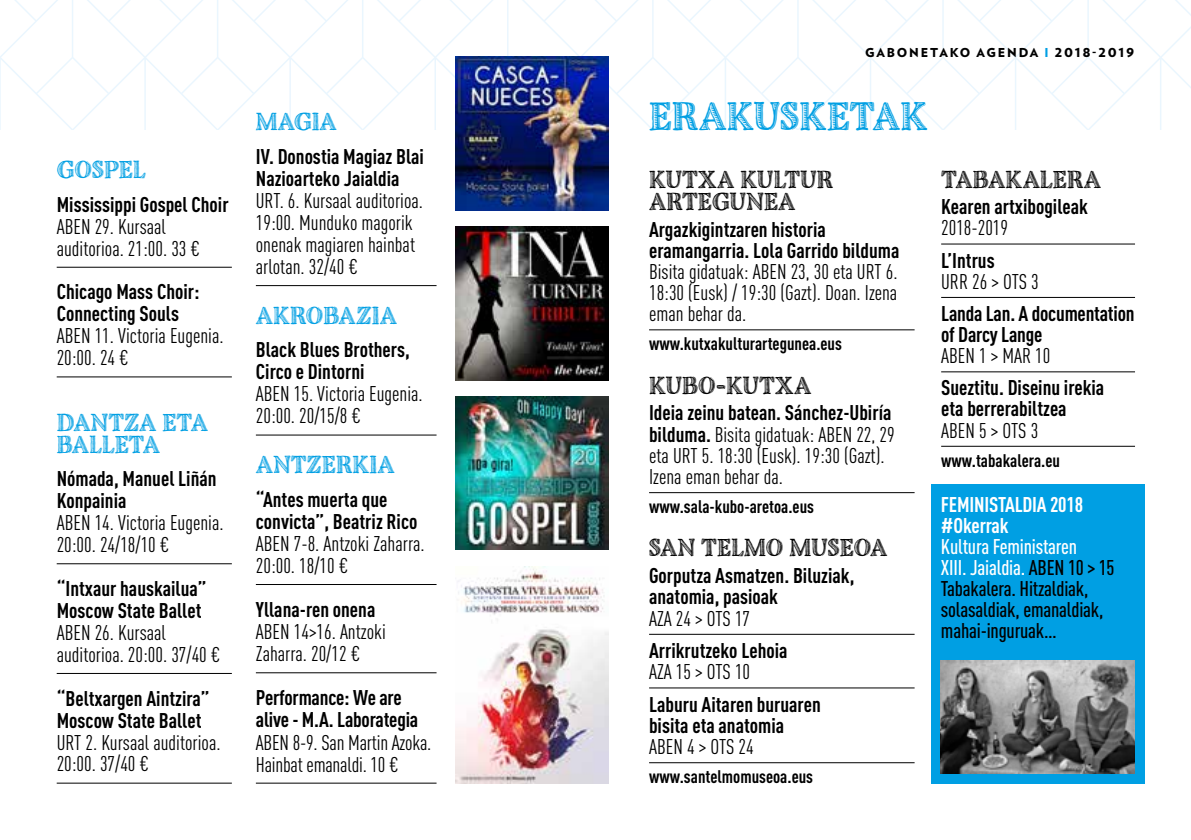
<style>
.page{position:relative;width:1191px;height:840px;background:#fff}
.page>*{position:absolute;margin:0;border:0;box-sizing:border-box;transform-origin:0 0}
.t1{font:42px "Charcuterie Etched";letter-spacing:.005em;color:#009fe3}
.t2{font:26px/22.2px "Charcuterie Etched";letter-spacing:.005em;color:#000}
.t3{font:26px/22px "Charcuterie Etched";letter-spacing:.005em;color:#009fe3}
.t4{font:21px/22px "DIN Cond";color:#000}
.t5{font:700 21px/22px "DIN Cond";color:#000}
.t6{font:500 21px/21px "DIN Cond";letter-spacing:-.01em;color:#000}
.t7{font:700 21px/21px "DIN Cond";letter-spacing:-.01em;color:#fff}
.t8{font:700 18px "DIN Cond";color:#000}
.t9{font:900 12.2px "Verlag";letter-spacing:.15em;color:#000}
.s1{color:#009fe3}
.s2{font-weight:700}
.s3{color:#fff}
</style>
<div class="page">
<svg style="left:0;top:0;width:1191px;height:130px"></svg>
<hr style="left:256px;top:285px;width:180px;height:1px;background:#000">
<hr style="left:256px;top:434px;width:180px;height:1px;background:#000">
<hr style="left:256px;top:584px;width:180px;height:1px;background:#000">
<hr style="left:256px;top:672px;width:180px;height:1px;background:#000">
<hr style="left:256px;top:782px;width:180px;height:1px;background:#000">
<div style="left:930px;top:484px;width:214px;height:298px;background:#009fe3"></div>
<img style="left:941px;top:660px;width:193px;height:113px">
<hr style="left:649px;top:329px;width:265px;height:1px;background:#000">
<hr style="left:649px;top:492px;width:265px;height:1px;background:#000">
<hr style="left:649px;top:633px;width:265px;height:1px;background:#000">
<hr style="left:649px;top:687px;width:265px;height:1px;background:#000">
<hr style="left:649px;top:762px;width:265px;height:1px;background:#000">
<hr style="left:941px;top:243px;width:194px;height:1px;background:#000">
<hr style="left:941px;top:297px;width:194px;height:1px;background:#000">
<hr style="left:941px;top:371px;width:194px;height:1px;background:#000">
<hr style="left:941px;top:445px;width:194px;height:1px;background:#000">
<hr style="left:57px;top:267px;width:175px;height:1px;background:#000">
<hr style="left:57px;top:376px;width:175px;height:1px;background:#000">
<hr style="left:57px;top:563px;width:175px;height:1px;background:#000">
<hr style="left:57px;top:672px;width:175px;height:1px;background:#000">
<hr style="left:57px;top:782px;width:175px;height:1px;background:#000">
<img style="left:455px;top:566px;width:153px;height:216px">
<img style="left:455px;top:57px;width:153px;height:153px">
<img style="left:455px;top:396px;width:153px;height:153px">
<img style="left:455px;top:226px;width:153px;height:154px">
<p class="t3" style="left:57px;top:159px;width:91px">GOSPEL</p>
<p class="t5" style="left:57px;top:192px;width:173px">Mississippi Gospel Choir</p>
<p class="t4" style="left:57px;top:215px;width:145px">ABEN 29. Kursaal auditorioa. 21:00. 33 €</p>
<p class="t5" style="left:57px;top:280px;width:144px">Chicago Mass Choir:<br>Connecting Souls</p>
<p class="t4" style="left:57px;top:324px;width:168px">ABEN 11. Victoria Eugenia.<br>20:00. 24 €</p>
<p class="t3" style="left:57px;top:411px;width:153px">DANTZA ETA<br>BALLETA</p>
<p class="t5" style="left:57px;top:467px;width:161px">Nómada, Manuel Liñán<br>Konpainia</p>
<p class="t4" style="left:57px;top:511px;width:168px">ABEN 14. Victoria Eugenia.<br>20:00. 24/18/10 €</p>
<p class="t5" style="left:57px;top:576px;width:151px">“Intxaur hauskailua”<br>Moscow State Ballet</p>
<p class="t4" style="left:57px;top:621px;width:165px">ABEN 26. Kursaal auditorioa. 20:00. 37/40 €</p>
<p class="t5" style="left:57px;top:686px;width:154px">“Beltxargen Aintzira”<br>Moscow State Ballet</p>
<p class="t4" style="left:57px;top:730px;width:165px">URT 2. Kursaal auditorioa.<br>20:00. 37/40 €</p>
<p class="t3" style="left:256px;top:111px;width:83px">MAGIA</p>
<p class="t5" style="left:256px;top:144px;width:170px">IV. Donostia Magiaz Blai<br>Nazioarteko Jaialdia</p>
<p class="t4" style="left:256px;top:189px;width:169px">URT. 6. Kursaal auditorioa.<br>19:00. Munduko magorik onenak magiaren hainbat arlotan. 32/40 €</p>
<p class="t3" style="left:256px;top:304px;width:143px">AKROBAZIA</p>
<p class="t5" style="left:256px;top:338px;width:155px">Black Blues Brothers,<br>Circo e Dintorni</p>
<p class="t4" style="left:256px;top:382px;width:168px">ABEN 15. Victoria Eugenia.<br>20:00. 20/15/8 €</p>
<p class="t3" style="left:256px;top:454px;width:140px">ANTZERKIA</p>
<p class="t5" style="left:256px;top:487px;width:163px">“Antes muerta que convicta”, Beatriz Rico</p>
<p class="t4" style="left:256px;top:532px;width:170px">ABEN 7-8. Antzoki Zaharra.<br>20:00. 18/10 €</p>
<p class="t5" style="left:256px;top:597px;width:121px">Yllana-ren onena</p>
<p class="t4" style="left:256px;top:620px;width:131px">ABEN 14&gt;16. Antzoki<br>Zaharra. 20/12 €</p>
<p class="t5" style="left:256px;top:685px;width:164px">Performance: We are alive - M.A. Laborategia</p>
<p class="t4" style="left:256px;top:730px;width:177px">ABEN 8-9. San Martin Azoka.<br>Hainbat emanaldi. 10 €</p>
<p class="t9" style="left:865px;top:42px;width:271px">GABONETAKO AGENDA <span class="s1">I</span> 2018-2019</p>
<h1 class="t1" style="left:649px;top:90px;width:280px">ERAKUSKETAK</h1>
<p class="t2" style="left:649px;top:168px;width:186px">KUTXA KULTUR<br>ARTEGUNEA</p>
<p class="t5" style="left:649px;top:218px;width:252px;line-height:21.2px">Argazkigintzaren historia eramangarria. Lola Garrido bilduma</p>
<p class="t4" style="left:649px;top:260px;width:250px;line-height:21.2px;text-align:justify">Bisita gidatuak: ABEN 23, 30 eta URT 6.<br>18:30 (Eusk) / 19:30 (Gazt). Doan. Izena eman behar da.</p>
<p class="t8" style="left:649px;top:333px;width:194px">www.kutxakulturartegunea.eus</p>
<p class="t2" style="left:649px;top:374px;width:164px">KUBO-KUTXA</p>
<p class="t4" style="left:649px;top:402px;width:247px;line-height:21.2px"><span class="s2">Ideia zeinu batean. Sánchez-Ubiría bilduma.</span> Bisita gidatuak: ABEN 22, 29 eta URT 5. 18:30 (Eusk). 19:30 (Gazt).<br>Izena eman behar da.</p>
<p class="t8" style="left:649px;top:495px;width:166px">www.sala-kubo-aretoa.eus</p>
<p class="t2" style="left:649px;top:537px;width:240px">SAN TELMO MUSEOA</p>
<p class="t5" style="left:649px;top:564px;width:207px;line-height:21.2px">Gorputza Asmatzen. Biluziak, anatomia, pasioak</p>
<p class="t4" style="left:649px;top:606px;width:103px">AZA 24 &gt; OTS 17</p>
<p class="t5" style="left:649px;top:638px;width:140px">Arrikrutzeko Lehoia</p>
<p class="t4" style="left:649px;top:660px;width:103px">AZA 15 &gt; OTS 10</p>
<p class="t5" style="left:649px;top:692px;width:173px;line-height:21.2px">Laburu Aitaren buruaren bisita eta anatomia</p>
<p class="t4" style="left:649px;top:735px;width:106px">ABEN 4 &gt; OTS 24</p>
<p class="t8" style="left:649px;top:765px;width:165px">www.santelmomuseoa.eus</p>
<p class="t2" style="left:941px;top:168px;width:161px">TABAKALERA</p>
<p class="t5" style="left:941px;top:195px;width:148px">Kearen artxibogileak</p>
<p class="t4" style="left:941px;top:216px;width:68px">2018-2019</p>
<p class="t5" style="left:941px;top:248px;width:55px">L’Intrus</p>
<p class="t4" style="left:941px;top:270px;width:99px">URR 26 &gt; OTS 3</p>
<p class="t5" style="left:941px;top:302px;width:195px;line-height:21px">Landa Lan. A documentation of Darcy Lange</p>
<p class="t4" style="left:941px;top:344px;width:111px">ABEN 1 &gt; MAR 10</p>
<p class="t5" style="left:941px;top:376px;width:165px;line-height:21px">Sueztitu. Diseinu irekia eta berrerabiltzea</p>
<p class="t4" style="left:941px;top:418px;width:99px">ABEN 5 &gt; OTS 3</p>
<p class="t8" style="left:941px;top:449px;width:120px">www.tabakalera.eu</p>
<p class="t7" style="left:941px;top:493px;width:144px">FEMINISTALDIA 2018 #Okerrak</p>
<p class="t6" style="left:941px;top:535px;width:175px"><span class="s3">Kultura Feministaren<br>XIII. Jaialdia.</span> ABEN 10 &gt; 15<br>Tabakalera. Hitzaldiak, solasaldiak, emanaldiak, mahai-inguruak…</p>
</div>
